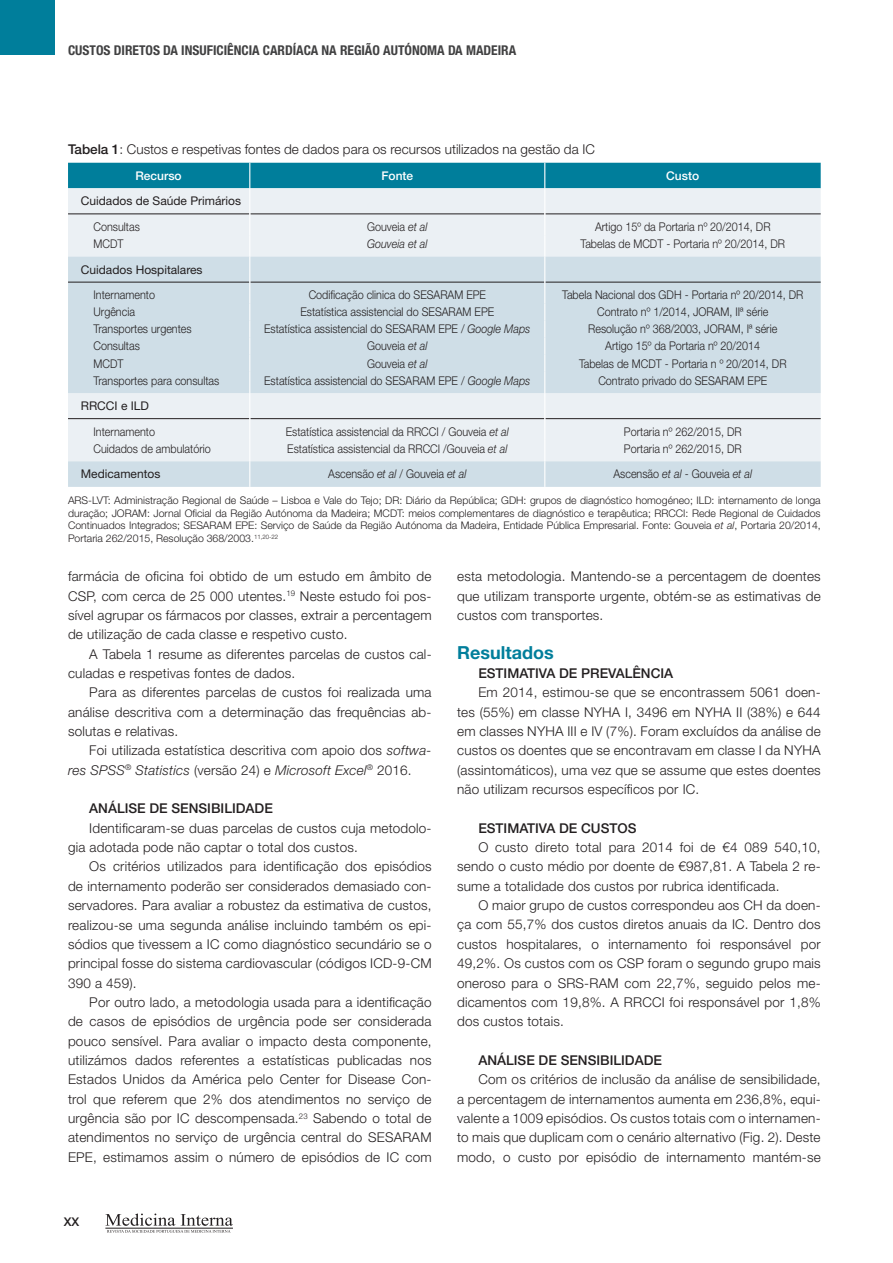
<style>
.page{position:relative;width:893px;height:1263px;background:#fff}
.page>*{position:absolute;margin:0;border:0;box-sizing:border-box;transform-origin:0 0}
.t1{font:700 18px "Helvetica Neue LT Std";color:#007e9b}
.t2{font:300 13.5px/19.4px "Helvetica Neue LT Std";letter-spacing:.015em;color:#231f20;text-align:justify}
.t3{font:500 13.5px "Helvetica Neue LT Std";color:#231f20}
.t4{font:700 condensed 13.5px "Helvetica Neue LT Std";color:#414142}
.t5{font:300 12px "Helvetica Neue LT Std";color:#231f20;scale:.9 1}
.t6{font:12px "Helvetica Neue LT Std";color:#231f20}
.t7{font:500 12px "Helvetica Neue LT Std";color:#fff}
.t8{font:italic 300 12px "Helvetica Neue LT Std";color:#231f20;scale:.9 1}
.t9{font:500 12px "Helvetica Neue LT Std";color:#231f20}
.t10{font:300 10.5px/12.6px "Helvetica Neue LT Std";color:#231f20;text-align:justify}
.s1{font-weight:500}
.s2{font-style:italic}
</style>
<div class="page">
<div style="left:0;top:0;width:55px;height:55px;background:#007e9b"></div>
<svg style="left:105px;top:1213px;width:128px;height:20px"></svg>
<hr style="left:105px;top:1228px;width:128px;height:1px;background:#231f20">
<svg style="left:68px;top:163px;width:753px;height:324px;background:#c9dce4"></svg>
<p class="t4" style="left:68px;top:42px;width:450px">CUSTOS DIRETOS DA INSUFICIÊNCIA CARDÍACA NA REGIÃO AUTÓNOMA DA MADEIRA</p>
<p class="t2" style="left:68px;top:139px;width:528px"><span class="s1">Tabela 1</span>: Custos e respetivas fontes de dados para os recursos utilizados na gestão da IC</p>
<p class="t7" style="left:136px;top:168px;width:48px">Recurso</p>
<p class="t7" style="left:381px;top:168px;width:33px">Fonte</p>
<p class="t7" style="left:666px;top:168px;width:34px">Custo</p>
<p class="t6" style="left:81px;top:194px;width:162px">Cuidados de Saúde Primários</p>
<p class="t5" style="left:94px;top:219px;width:53px">Consultas</p>
<p class="t5" style="left:367px;top:219px;width:69px">Gouveia <span class="s2">et al</span></p>
<p class="t5" style="left:595px;top:219px;width:196px">Artigo 15º da Portaria nº 20/2014, DR</p>
<p class="t5" style="left:94px;top:236px;width:35px">MCDT</p>
<p class="t8" style="left:367px;top:237px;width:69px">Gouveia et al</p>
<p class="t5" style="left:580px;top:236px;width:229px">Tabelas de MCDT - Portaria nº 20/2014, DR</p>
<p class="t6" style="left:81px;top:262px;width:123px">Cuidados Hospitalares</p>
<p class="t5" style="left:94px;top:288px;width:70px">Internamento</p>
<p class="t5" style="left:309px;top:288px;width:198px">Codificação clinica do SESARAM EPE</p>
<p class="t5" style="left:562px;top:288px;width:269px">Tabela Nacional dos GDH - Portaria nº 20/2014, DR</p>
<p class="t5" style="left:94px;top:305px;width:48px">Urgência</p>
<p class="t5" style="left:300px;top:305px;width:217px">Estatística assistencial do SESARAM EPE</p>
<p class="t5" style="left:597px;top:305px;width:192px">Contrato nº 1/2014, JORAM, IIª série</p>
<p class="t5" style="left:94px;top:322px;width:111px">Transportes urgentes</p>
<p class="t5" style="left:264px;top:322px;width:297px">Estatística assistencial do SESARAM EPE / <span class="s2">Google Maps</span></p>
<p class="t5" style="left:588px;top:322px;width:212px">Resolução nº 368/2003, JORAM, Iª série</p>
<p class="t5" style="left:94px;top:339px;width:53px">Consultas</p>
<p class="t5" style="left:367px;top:339px;width:69px">Gouveia <span class="s2">et al</span></p>
<p class="t5" style="left:605px;top:339px;width:174px">Artigo 15º da Portaria nº 20/2014</p>
<p class="t5" style="left:94px;top:356px;width:35px">MCDT</p>
<p class="t5" style="left:367px;top:356px;width:69px">Gouveia <span class="s2">et al</span></p>
<p class="t5" style="left:579px;top:356px;width:232px">Tabelas de MCDT - Portaria n º 20/2014, DR</p>
<p class="t5" style="left:94px;top:373px;width:141px">Transportes para consultas</p>
<p class="t5" style="left:264px;top:373px;width:297px">Estatística assistencial do SESARAM EPE / <span class="s2">Google Maps</span></p>
<p class="t5" style="left:598px;top:373px;width:189px">Contrato privado do SESARAM EPE</p>
<p class="t6" style="left:81px;top:399px;width:70px">RRCCI e ILD</p>
<p class="t5" style="left:94px;top:424px;width:70px">Internamento</p>
<p class="t5" style="left:286px;top:424px;width:249px">Estatística assistencial da RRCCI / Gouveia <span class="s2">et al</span></p>
<p class="t5" style="left:624px;top:424px;width:132px">Portaria nº 262/2015, DR</p>
<p class="t5" style="left:94px;top:441px;width:132px">Cuidados de ambulatório</p>
<p class="t5" style="left:287px;top:441px;width:246px">Estatística assistencial da RRCCI /Gouveia <span class="s2">et al</span></p>
<p class="t5" style="left:624px;top:441px;width:132px">Portaria nº 262/2015, DR</p>
<p class="t6" style="left:81px;top:467px;width:81px">Medicamentos</p>
<p class="t5" style="left:328px;top:467px;width:155px">Ascensão <span class="s2">et al</span> / Gouveia <span class="s2">et al</span></p>
<p class="t5" style="left:613px;top:467px;width:156px">Ascensão <span class="s2">et al</span> - Gouveia <span class="s2">et al</span></p>
<p class="t10" style="left:68px;top:494px;width:754px">ARS-LVT: Administração Regional de Saúde – Lisboa e Vale do Tejo; DR: Diário da República; GDH: grupos de diagnóstico homogéneo; ILD: internamento de longa duração; JORAM: Jornal Oficial da Região Autónoma da Madeira; MCDT: meios complementares de diagnóstico e terapêutica; RRCCI: Rede Regional de Cuidados Continuados Integrados; SESARAM EPE: Serviço de Saúde da Região Autónoma da Madeira, Entidade Pública Empresarial. Fonte: Gouveia <span class="s2">et al</span>, Portaria 20/2014, Portaria 262/2015, Resolução 368/2003.<sup>11,20-22</sup></p>
<p class="t2" style="left:68px;top:566px;width:365px">farmácia de oficina foi obtido de um estudo em âmbito de CSP, com cerca de 25 000 utentes.<sup>19</sup> Neste estudo foi pos&shy;sível agrupar os fármacos por classes, extrair a percentagem de utilização de cada classe e respetivo custo.</p>
<p class="t2" style="left:68px;top:644px;width:365px;text-indent:21px">A Tabela 1 resume as diferentes parcelas de custos cal&shy;culadas e respetivas fontes de dados.</p>
<p class="t2" style="left:68px;top:682px;width:365px;text-indent:21px">Para as diferentes parcelas de custos foi realizada uma análise descritiva com a determinação das frequências ab&shy;solutas e relativas.</p>
<p class="t2" style="left:68px;top:740px;width:365px;text-indent:21px">Foi utilizada estatística descritiva com apoio dos <span class="s2">softwa&shy;res SPSS</span><sup>®</sup> <span class="s2">Statistics</span> (versão 24) e <span class="s2">Microsoft Excel</span><sup>®</sup> 2016.</p>
<p class="t3" style="left:89px;top:800px;width:185px">ANÁLISE DE SENSIBILIDADE</p>
<p class="t2" style="left:68px;top:818px;width:365px;text-indent:21px">Identificaram-se duas parcelas de custos cuja metodolo&shy;gia adotada pode não captar o total dos custos.</p>
<p class="t2" style="left:68px;top:857px;width:365px;text-indent:21px">Os critérios utilizados para identificação dos episódios de internamento poderão ser considerados demasiado con&shy;servadores. Para avaliar a robustez da estimativa de custos, realizou-se uma segunda análise incluindo também os epi&shy;sódios que tivessem a IC como diagnóstico secundário se o principal fosse do sistema cardiovascular (códigos ICD-9-CM 390 a 459).</p>
<p class="t2" style="left:68px;top:992px;width:365px;text-indent:21px">Por outro lado, a metodologia usada para a identificação de casos de episódios de urgência pode ser considerada pouco sensível. Para avaliar o impacto desta componente, utilizámos dados referentes a estatísticas publicadas nos Estados Unidos da América pelo Center for Disease Con&shy;trol que referem que 2% dos atendimentos no serviço de urgência são por IC descompensada.<sup>23</sup> Sabendo o total de atendimentos no serviço de urgência central do SESARAM EPE, estimamos assim o número de episódios de IC com</p>
<p class="t9" style="left:64px;top:1215px;width:17px">XX</p>
<p class="t2" style="left:457px;top:566px;width:365px">esta metodologia. Mantendo-se a percentagem de doentes que utilizam transporte urgente, obtém-se as estimativas de custos com transportes.</p>
<h1 class="t1" style="left:457px;top:641px;width:98px">Resultados</h1>
<p class="t3" style="left:478px;top:665px;width:196px">ESTIMATIVA DE PREVALÊNCIA</p>
<p class="t2" style="left:457px;top:682px;width:365px;text-indent:21px">Em 2014, estimou-se que se encontrassem 5061 doen&shy;tes (55%) em classe NYHA I, 3496 em NYHA II (38%) e 644 em classes NYHA III e IV (7%). Foram excluídos da análise de custos os doentes que se encontravam em classe I da NYHA (assintomáticos), uma vez que se assume que estes doentes não utilizam recursos específicos por IC.</p>
<p class="t3" style="left:478px;top:820px;width:160px">ESTIMATIVA DE CUSTOS</p>
<p class="t2" style="left:457px;top:837px;width:365px;text-indent:21px">O custo direto total para 2014 foi de €4 089 540,10, sendo o custo médio por doente de €987,81. A Tabela 2 re&shy;sume a totalidade dos custos por rubrica identificada.</p>
<p class="t2" style="left:457px;top:895px;width:365px;text-indent:21px">O maior grupo de custos correspondeu aos CH da doen&shy;ça com 55,7% dos custos diretos anuais da IC. Dentro dos custos hospitalares, o internamento foi responsável por 49,2%. Os custos com os CSP foram o segundo grupo mais oneroso para o SRS-RAM com 22,7%, seguido pelos me&shy;dicamentos com 19,8%. A RRCCI foi responsável por 1,8% dos custos totais.</p>
<p class="t3" style="left:478px;top:1052px;width:185px">ANÁLISE DE SENSIBILIDADE</p>
<p class="t2" style="left:457px;top:1069px;width:365px;text-indent:21px">Com os critérios de inclusão da análise de sensibilidade, a percentagem de internamentos aumenta em 236,8%, equi&shy;valente a 1009 episódios. Os custos totais com o internamen&shy;to mais que duplicam com o cenário alternativo (Fig. 2). Deste modo, o custo por episódio de internamento mantém-se</p>
</div>
